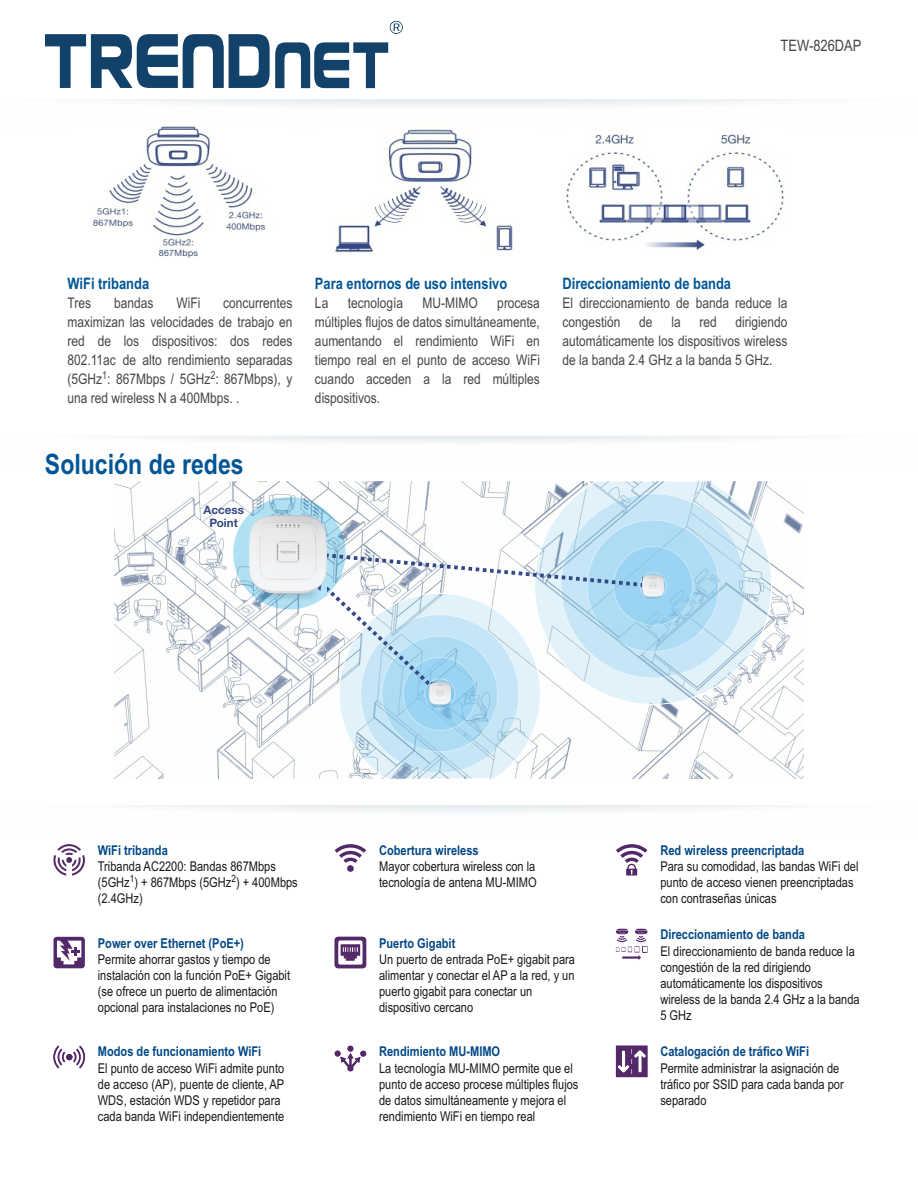
<style>
.page{position:relative;width:918px;height:1188px;background:#fff}
.page>*{position:absolute;margin:0;border:0;box-sizing:border-box;transform-origin:0 0}
.t1{font:700 28.2px "Arial Narrow";color:#005596}
.t2{font:700 15.75px "Arial Narrow";color:#005596}
.t3{font:15.75px "Arial Narrow";color:#464646}
.t4{font:14.7px/19px "Arial Narrow";color:#464646;text-align:justify}
.t5{font:13.5px/16.2px "Arial Narrow";color:#181818}
.t6{font:700 13.5px "Arial Narrow";color:#034886}
.t7{font:700 11.55px/13.2px "Helvetica Neue LTW1 G";color:#354785;text-align:center}
</style>
<div class="page">
<svg style="left:105px;top:99px;width:695px;height:7px"></svg>
<img style="left:93px;top:126px;width:173px;height:132px">
<img style="left:335px;top:129px;width:178px;height:124px">
<img style="left:566px;top:134px;width:218px;height:116px">
<svg style="left:143px;top:436px;width:635px;height:7px"></svg>
<svg style="left:140px;top:805px;width:641px;height:7px"></svg>
<svg style="left:53px;top:844px;width:32px;height:32px"></svg>
<svg style="left:54px;top:937px;width:31px;height:31px"></svg>
<svg style="left:53px;top:1046px;width:32px;height:22px"></svg>
<svg style="left:335px;top:937px;width:31px;height:31px"></svg>
<svg style="left:335px;top:1046px;width:31px;height:25px"></svg>
<svg style="left:616px;top:844px;width:31px;height:32px"></svg>
<svg style="left:335px;top:844px;width:31px;height:19px"></svg>
<div style="left:347px;top:865px;width:7px;height:7px;background:#542969;border-radius:50%"></div>
<svg style="left:616px;top:929px;width:31px;height:31px"></svg>
<svg style="left:616px;top:1046px;width:31px;height:31px"></svg>
<svg style="left:45px;top:21px;width:358px;height:67px"></svg>
<img style="left:114px;top:482px;width:690px;height:296px">
<svg style="left:534px;top:481px;width:238px;height:224px"></svg>
<svg style="left:561px;top:494px;width:184px;height:184px;background:#c2e3f4"></svg>
<svg style="left:587px;top:520px;width:132px;height:132px;background:#abd9f1"></svg>
<svg style="left:613px;top:546px;width:80px;height:80px;background:#9bd3f0"></svg>
<svg style="left:640px;top:573px;width:26px;height:26px"></svg>
<div style="left:233px;top:497px;width:113px;height:112px;background:#009bdb;border-radius:50%;opacity:.3"></div>
<svg style="left:284px;top:548px;width:373px;height:231px"></svg>
<img style="left:249px;top:515px;width:78px;height:89px">
<img style="left:643px;top:575px;width:21px;height:25px">
<p class="t3" style="left:781px;top:39px;width:82px">TEW-826DAP</p>
<p class="t2" style="left:68px;top:278px;width:83px">WiFi tribanda</p>
<p class="t4" style="left:68px;top:295px;width:25px">Tres</p>
<p class="t4" style="left:114px;top:295px;width:41px">bandas</p>
<p class="t4" style="left:176px;top:295px;width:25px">WiFi</p>
<p class="t4" style="left:68px;top:295px;width:226px;text-indent:156px">concurrentes maximizan las velocidades de trabajo en red de los dispositivos: dos redes 802.11ac de alto rendimiento separadas (5GHz<sup>1</sup>: 867Mbps / 5GHz<sup>2</sup>: 867Mbps), y una red wireless N a 400Mbps. .</p>
<h1 class="t1" style="left:45px;top:454px;width:200px">Solución de redes</h1>
<p class="t7" style="left:203px;top:505px;width:42px">Access<br>Point</p>
<p class="t2" style="left:315px;top:278px;width:194px">Para entornos de uso intensivo</p>
<p class="t4" style="left:315px;top:295px;width:15px">La</p>
<p class="t4" style="left:348px;top:295px;width:57px">tecnología</p>
<p class="t4" style="left:423px;top:295px;width:57px">MU-MIMO</p>
<p class="t4" style="left:315px;top:295px;width:226px;text-indent:182px">procesa múltiples flujos de datos simultáneamente, aumentando el rendimiento WiFi en tiempo real en el punto de acceso WiFi cuando acceden a la red múltiples dispositivos.</p>
<p class="t2" style="left:563px;top:278px;width:170px">Direccionamiento de banda</p>
<p class="t4" style="left:563px;top:295px;width:226px">El direccionamiento de banda reduce la congestión</p>
<p class="t4" style="left:563px;top:314px;width:226px;text-indent:173px">dirigiendo automáticamente los dispositivos wireless de la banda 2.4 GHz a la banda 5 GHz.</p>
<p class="t4" style="left:639px;top:314px;width:15px">de</p>
<p class="t4" style="left:671px;top:314px;width:11px">la</p>
<p class="t4" style="left:699px;top:314px;width:19px">red</p>
<p class="t6" style="left:98px;top:845px;width:72px">WiFi tribanda</p>
<p class="t5" style="left:98px;top:859px;width:201px">Tribanda AC2200: Bandas 867Mbps (5GHz<sup>1</sup>) + 867Mbps (5GHz<sup>2</sup>) + 400Mbps (2.4GHz)</p>
<p class="t6" style="left:98px;top:938px;width:148px">Power over Ethernet (PoE+)</p>
<p class="t5" style="left:98px;top:952px;width:194px">Permite ahorrar gastos y tiempo de instalación con la función PoE+ Gigabit (se ofrece un puerto de alimentación opcional para instalaciones no PoE)</p>
<p class="t6" style="left:98px;top:1047px;width:165px">Modos de funcionamiento WiFi</p>
<p class="t5" style="left:98px;top:1061px;width:188px">El punto de acceso WiFi admite punto de acceso (AP), puente de cliente, AP WDS, estación WDS y repetidor para cada banda WiFi independientemente</p>
<p class="t6" style="left:379px;top:845px;width:101px">Cobertura wireless</p>
<p class="t5" style="left:379px;top:859px;width:159px">Mayor cobertura wireless con la tecnología de antena MU-MIMO</p>
<p class="t6" style="left:379px;top:938px;width:78px">Puerto Gigabit</p>
<p class="t5" style="left:379px;top:952px;width:198px">Un puerto de entrada PoE+ gigabit para alimentar y conectar el AP a la red, y un puerto gigabit para conectar un dispositivo cercano</p>
<p class="t6" style="left:379px;top:1047px;width:123px">Rendimiento MU-MIMO</p>
<p class="t5" style="left:379px;top:1061px;width:201px">La tecnología MU-MIMO permite que el punto de acceso procese múltiples flujos de datos simultáneamente y mejora el rendimiento WiFi en tiempo real</p>
<p class="t6" style="left:660px;top:845px;width:145px">Red wireless preencriptada</p>
<p class="t5" style="left:660px;top:859px;width:200px">Para su comodidad, las bandas WiFi del punto de acceso vienen preencriptadas con contraseñas únicas</p>
<p class="t6" style="left:660px;top:930px;width:146px">Direccionamiento de banda</p>
<p class="t5" style="left:660px;top:944px;width:201px">El direccionamiento de banda reduce la congestión de la red dirigiendo automáticamente los dispositivos wireless de la banda 2.4 GHz a la banda<br>5 GHz</p>
<p class="t6" style="left:660px;top:1047px;width:150px">Catalogación de tráfico WiFi</p>
<p class="t5" style="left:660px;top:1061px;width:185px">Permite administrar la asignación de tráfico por SSID para cada banda por separado</p>
</div>
